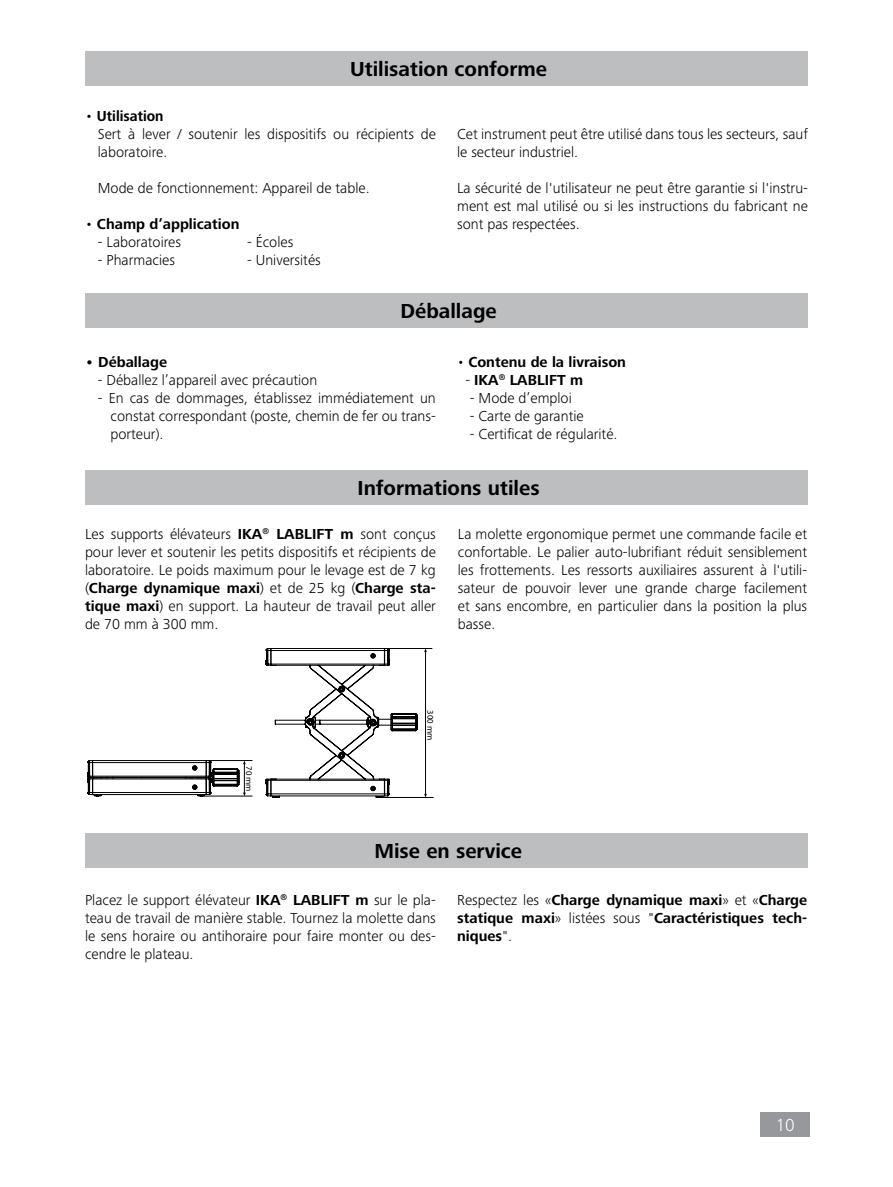
<style>
.page{position:relative;width:893px;height:1187px;background:#fff}
.page>*{position:absolute;margin:0;border:0;box-sizing:border-box;transform-origin:0 0}
.t1{font:700 21px "Frutiger Next IKA";color:#000}
.t2{font:300 18px "Frutiger Next IKA";color:#fff}
.t3{font:300 15px/18px "Frutiger Next IKA";color:#000;text-align:justify}
.t4{font:700 15px/18px "Frutiger Next IKA";color:#000;text-align:justify}
.t5{font:8.7px "Myriad Pro";color:#000}
.s1{font-weight:700}
.s2{font-weight:300}
</style>
<div class="page">
<div style="left:760px;top:1112px;width:50px;height:25px;background:#96989b"></div>
<div style="left:85px;top:51px;width:723px;height:34px;background:#bcbec0"></div>
<div style="left:85px;top:293px;width:723px;height:35px;background:#bcbec0"></div>
<div style="left:85px;top:833px;width:722px;height:34px;background:#bcbec0"></div>
<div style="left:85px;top:470px;width:723px;height:34px;background:#bcbec0"></div>
<svg style="left:266px;top:648px;width:152px;height:149px"></svg>
<hr style="left:382px;top:797px;width:51px;height:1px;background:#000">
<hr style="left:388px;top:648px;width:44px;height:1px;background:#000">
<hr style="left:425px;top:651px;width:1px;height:143px;background:#000">
<hr style="left:200px;top:795px;width:52px;height:1px;background:#000">
<hr style="left:208px;top:760px;width:44px;height:1px;background:#000">
<svg style="left:88px;top:760px;width:158px;height:36px"></svg>
<h1 class="t1" style="left:350px;top:57px;width:198px">Utilisation conforme</h1>
<p class="t3" style="left:98px;top:107px;width:340px;text-align:left;text-indent:-13px">• <span class="s1">Utilisation<br></span>Sert à lever / soutenir les dispositifs ou récipients de laboratoire.</p>
<p class="t3" style="left:98px;top:179px;width:273px">Mode de fonctionnement: Appareil de table.</p>
<p class="t4" style="left:85px;top:215px;width:156px"><span class="s2">•</span> Champ d’application</p>
<p class="t3" style="left:98px;top:233px;width:85px">- Laboratoires</p>
<p class="t3" style="left:247px;top:233px;width:48px">- Écoles</p>
<p class="t3" style="left:98px;top:251px;width:79px">- Pharmacies</p>
<p class="t3" style="left:247px;top:251px;width:75px">- Universités</p>
<h1 class="t1" style="left:400px;top:299px;width:98px">Déballage</h1>
<p class="t4" style="left:85px;top:353px;width:83px">• Déballage</p>
<p class="t3" style="left:98px;top:371px;width:221px">- Déballez l’appareil avec précaution</p>
<p class="t3" style="left:111px;top:389px;width:327px;text-indent:-13px">- En cas de dommages, établissez immédiatement un constat correspondant (poste, chemin de fer ou trans&shy;porteur).</p>
<p class="t3" style="left:457px;top:125px;width:352px">Cet instrument peut être utilisé dans tous les secteurs, sauf le secteur industriel.</p>
<p class="t3" style="left:457px;top:179px;width:352px">La sécurité de l'utilisateur ne peut être garantie si l'instru&shy;ment est mal utilisé ou si les instructions du fabricant ne sont pas respectées.</p>
<p class="t4" style="left:457px;top:353px;width:170px"><span class="s2">•</span> Contenu de la livraison</p>
<p class="t4" style="left:466px;top:371px;width:119px"><span class="s2">-</span> IKA<sup>®</sup> LABLIFT m</p>
<p class="t3" style="left:470px;top:389px;width:103px">- Mode d’emploi</p>
<p class="t3" style="left:470px;top:407px;width:115px">- Carte de garantie</p>
<p class="t3" style="left:470px;top:425px;width:149px">- Certificat de régularité.</p>
<h1 class="t1" style="left:358px;top:476px;width:184px">Informations utiles</h1>
<p class="t3" style="left:85px;top:525px;width:352px">Les supports élévateurs <span class="s1">IKA</span><sup>®</sup> <span class="s1">LABLIFT m</span> sont conçus pour lever et soutenir les petits dispositifs et récipients de laboratoire. Le poids maximum pour le levage est de 7 kg (<span class="s1">Charge dynamique maxi</span>) et de 25 kg (<span class="s1">Charge sta&shy;tique maxi</span>) en support. La hauteur de travail peut aller de 70 mm à 300 mm.</p>
<p class="t3" style="left:458px;top:525px;width:351px">La molette ergonomique permet une commande facile et confortable. Le palier auto-lubrifiant réduit sensiblement les frottements. Les ressorts auxiliaires assurent à l'utili&shy;sateur de pouvoir lever une grande charge facilement et sans encombre, en particulier dans la position la plus basse.</p>
<p class="t5" style="left:254px;top:766px;width:27px;rotate:90deg">70 mm</p>
<p class="t5" style="left:436px;top:710px;width:31px;rotate:90deg">300 mm</p>
<h1 class="t1" style="left:374px;top:839px;width:149px">Mise en service</h1>
<p class="t3" style="left:85px;top:891px;width:352px">Placez le support élévateur <span class="s1">IKA</span><sup>®</sup> <span class="s1">LABLIFT m</span> sur le pla&shy;teau de travail de manière stable. Tournez la molette dans le sens horaire ou antihoraire pour faire monter ou des&shy;cendre le plateau.</p>
<p class="t4" style="left:457px;top:891px;width:352px"><span class="s2">Respectez les «</span>Charge dynamique maxi<span class="s2">» et «</span>Charge statique maxi<span class="s2">» listées sous "</span>Caractéristiques tech&shy;niques<span class="s2">".</span></p>
<p class="t2" style="left:776px;top:1114px;width:21px">10</p>
</div>
